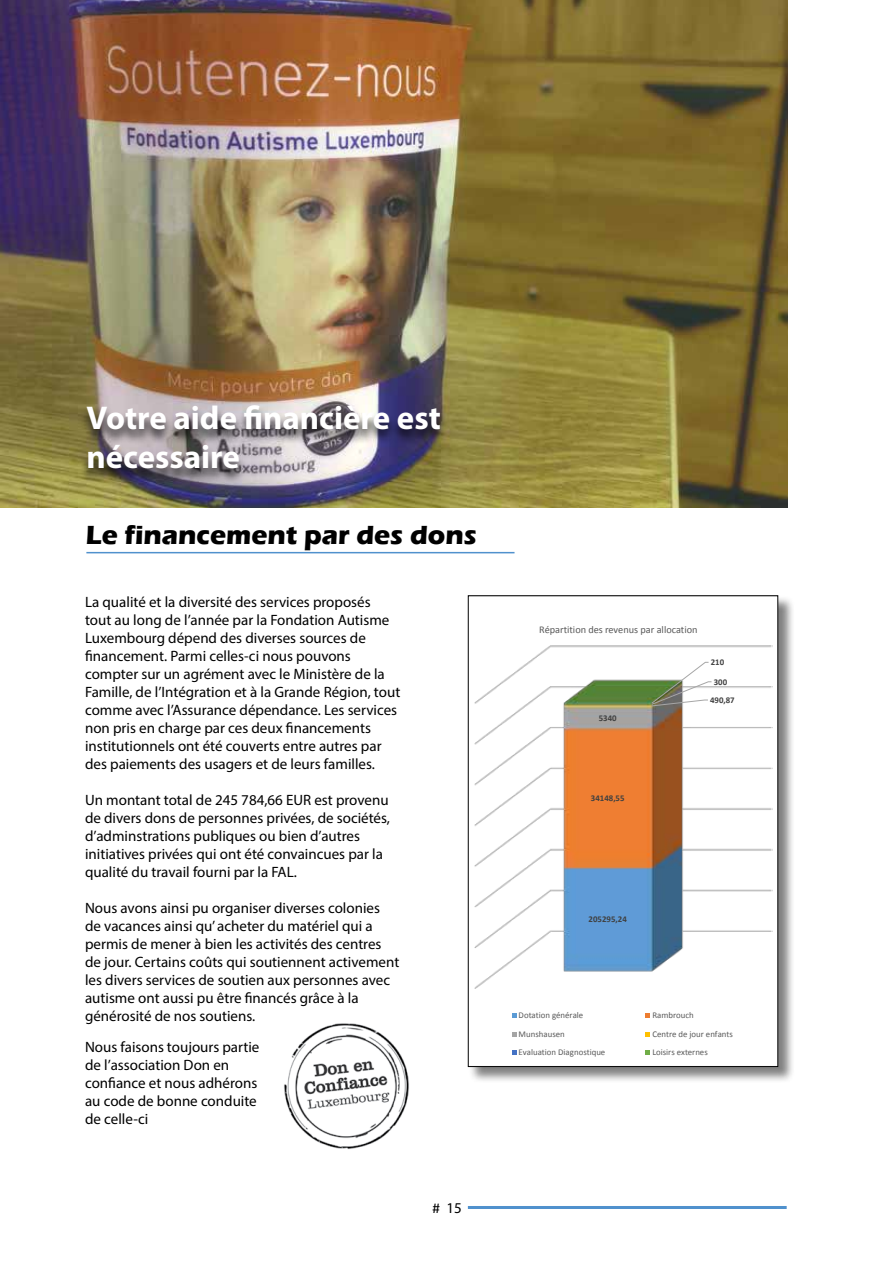
<style>
.page{position:relative;width:893px;height:1263px;background:#fff}
.page>*{position:absolute;margin:0;border:0;box-sizing:border-box;transform-origin:0 0}
.t1{font:700 33px/39.6px "Myriad Pro";color:#fff}
.t2{font:700 27px "Eras ITC";color:#000}
.t3{font:15px/18px "Myriad Pro";color:#000}
.t4{font:10.35px "Calibri";color:#595959}
.t5{font:8.85px "Calibri";color:#595959}
.t6{font:700 8.85px "Calibri";letter-spacing:.005em;color:#404040}
.s1{font-family:"Calibri"}
</style>
<div class="page">
<hr style="left:468px;top:1206px;width:319px;height:3px;background:#5091cd">
<img style="left:0;top:0;width:787px;height:508px">
<img style="left:284px;top:1023px;width:125px;height:126px">
<hr style="left:86px;top:552px;width:428px;height:1px;background:#5091cd">
<div style="left:79px;top:405px;width:369px;height:80px;background:#000;opacity:.75"></div>
<div style="left:468px;top:596px;width:327px;height:488px;background:#000;opacity:.5"></div>
<svg style="left:470px;top:597px;width:306px;height:468px"></svg>
<div style="left:468px;top:595px;width:310px;height:472px;border:1px solid #000"></div>
<h1 class="t1" style="left:86px;top:397px;width:356px">Votre aide financière est nécessaire</h1>
<h2 class="t2" style="left:86px;top:519px;width:392px">Le financement par des dons</h2>
<p class="t3" style="left:85px;top:592px;width:317px">La qualité et la diversité des services proposés tout au long de l’année par la Fondation Autisme Luxembourg dépend des diverses sources de financement. Parmi celles-ci nous pouvons compter sur un agrément avec le Ministère de la Famille, de l’Intégration et à la Grande Région, tout comme avec l’Assurance dépendance. Les services non pris en charge par ces deux financements institutionnels ont été couverts entre autres par des paiements des usagers et de leurs familles.</p>
<p class="t3" style="left:85px;top:790px;width:306px">Un montant total de 245 784,66 EUR est provenu de divers dons de personnes privées, de sociétés, d’adminstrations publiques ou bien d’autres initiatives privées qui ont été convaincues par la qualité du travail fourni par la FAL.</p>
<p class="t3" style="left:85px;top:898px;width:316px">Nous avons ainsi pu organiser diverses colonies de vacances ainsi qu’ acheter du matériel qui a permis de mener à bien les activités des centres de jour. Certains coûts qui soutiennent activement les divers services de soutien aux personnes avec autisme ont aussi pu être financés grâce à la générosité de nos soutiens.</p>
<p class="t3" style="left:85px;top:1038px;width:176px">Nous faisons toujours partie de l’association Don en confiance et nous adhérons au code de bonne conduite de celle-ci</p>
<p class="t3" style="left:433px;top:1198px;width:31px"><span class="s1">#</span> 15</p>
<p class="t4" style="left:539px;top:623px;width:160px">Répartition des revenus par allocation</p>
<p class="t6" style="left:599px;top:712px;width:19px">5340</p>
<p class="t6" style="left:711px;top:657px;width:15px">210</p>
<p class="t6" style="left:714px;top:676px;width:15px">300</p>
<p class="t6" style="left:710px;top:694px;width:26px">490,87</p>
<p class="t6" style="left:591px;top:793px;width:35px">34148,55</p>
<p class="t6" style="left:589px;top:914px;width:40px">205295,24</p>
<p class="t5" style="left:519px;top:1009px;width:66px">Dotation générale</p>
<p class="t5" style="left:652px;top:1009px;width:43px">Rambrouch</p>
<p class="t5" style="left:519px;top:1028px;width:48px">Munshausen</p>
<p class="t5" style="left:652px;top:1028px;width:82px">Centre de jour enfants</p>
<p class="t5" style="left:519px;top:1047px;width:88px">Evaluation Diagnostique</p>
<p class="t5" style="left:652px;top:1047px;width:57px">Loisirs externes</p>
</div>
